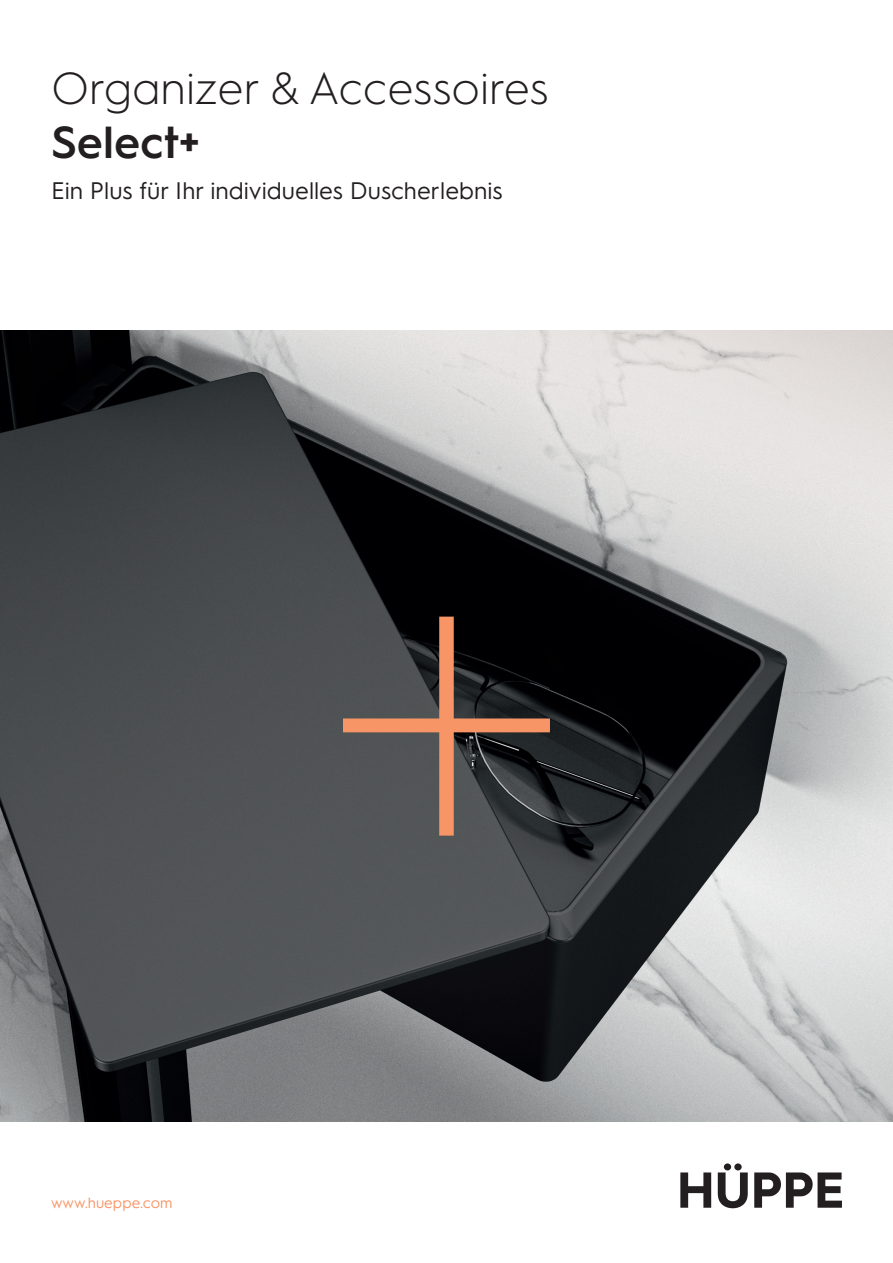
<style>
.page{position:relative;width:893px;height:1263px;background:#fff}
.page>*{position:absolute;margin:0;border:0;box-sizing:border-box;transform-origin:0 0}
.t1{font:300 45px "Hurme Geometric Sans 1";color:#231f20}
.t2{font:600 45px "Hurme Geometric Sans 1";color:#231f20}
.t3{font:24px "Hurme Geometric Sans 1";color:#231f20}
.t4{font:15px "Hurme Geometric Sans 1";color:#f79566}
</style>
<div class="page">
<svg style="left:680px;top:1172px;width:31px;height:36px"></svg>
<div style="left:724px;top:1163px;width:7px;height:7px;background:#231f20;border-radius:50%"></div>
<div style="left:734px;top:1163px;width:8px;height:7px;background:#231f20;border-radius:50%"></div>
<svg style="left:718px;top:1172px;width:30px;height:36px"></svg>
<svg style="left:754px;top:1172px;width:88px;height:36px"></svg>
<img style="left:0;top:331px;width:893px;height:790px">
<svg style="left:343px;top:617px;width:207px;height:219px;background:#4e433f"></svg>
<h1 class="t1" style="left:51px;top:58px;width:499px">Organizer &amp; Accessoires</h1>
<h1 class="t2" style="left:51px;top:111px;width:151px">Select+</h1>
<p class="t3" style="left:51px;top:174px;width:453px">Ein Plus für Ihr individuelles Duscherlebnis</p>
<p class="t4" style="left:51px;top:1192px;width:123px">www.hueppe.com</p>
</div>
